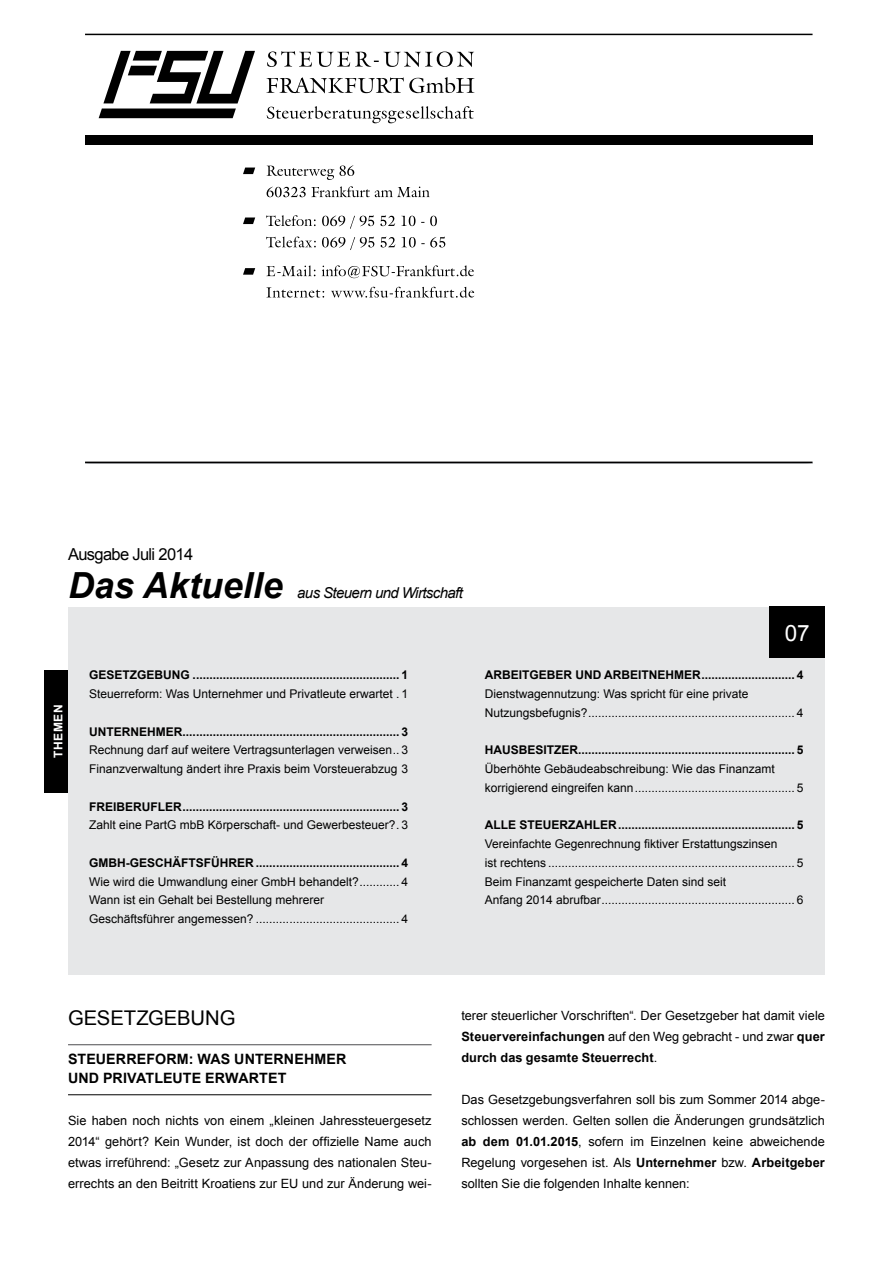
<style>
.page{position:relative;width:893px;height:1263px;background:#fff}
.page>*{position:absolute;margin:0;border:0;box-sizing:border-box;transform-origin:0 0}
.t1{font:italic 700 36px "Arial";color:#000}
.t2{font:22.5px "Arial";color:#fff}
.t3{font:20.25px "Arial";color:#000}
.t4{font:16.5px "Arial";letter-spacing:-.04em;color:#000}
.t5{font:italic 15px "Arial";letter-spacing:-.04em;color:#000}
.t6{font:700 14.25px/19.5px "Arial";letter-spacing:.01em;color:#000}
.t7{font:12.75px/21px "Arial";color:#000;text-align:justify}
.t8{font:12px/18.8px "Arial";color:#000}
.t9{font:700 12px "Arial";color:#000}
.t10{font:700 12px "Arial";letter-spacing:.05em;color:#fff}
.s1{font-weight:700}
</style>
<div class="page">
<hr style="left:85px;top:34px;width:727px;height:1px;background:#000">
<div style="left:85px;top:135px;width:727px;height:10px;background:#000"></div>
<hr style="left:85px;top:462px;width:727px;height:1px;background:#000">
<svg style="left:99px;top:51px;width:156px;height:67px"></svg>
<svg style="left:267px;top:51px;width:207px;height:16px"></svg>
<svg style="left:266px;top:77px;width:208px;height:16px"></svg>
<svg style="left:267px;top:106px;width:207px;height:17px"></svg>
<svg style="left:243px;top:168px;width:12px;height:6px"></svg>
<svg style="left:243px;top:217px;width:12px;height:7px"></svg>
<svg style="left:243px;top:268px;width:12px;height:7px"></svg>
<svg style="left:267px;top:165px;width:87px;height:15px"></svg>
<svg style="left:267px;top:186px;width:163px;height:11px"></svg>
<svg style="left:266px;top:215px;width:171px;height:14px"></svg>
<svg style="left:266px;top:236px;width:179px;height:14px"></svg>
<svg style="left:266px;top:265px;width:208px;height:13px"></svg>
<svg style="left:266px;top:287px;width:208px;height:11px"></svg>
<div style="left:68px;top:607px;width:757px;height:367px;background:#e6e7e8"></div>
<hr style="left:68px;top:1044px;width:364px;height:1px;background:#4d4d4f">
<hr style="left:68px;top:1094px;width:364px;height:1px;background:#000">
<div style="left:770px;top:607px;width:55px;height:51px;background:#000"></div>
<div style="left:45px;top:670px;width:23px;height:122px;background:#000"></div>
<h3 class="t4" style="left:68px;top:544px;width:127px">Ausgabe Juli 2014</h3>
<h1 class="t1" style="left:68px;top:561px;width:216px">Das Aktuelle</h1>
<p class="t5" style="left:297px;top:583px;width:167px">aus Steuern und Wirtschaft</p>
<p class="t10" style="left:50px;top:758px;width:55px;rotate:-90deg">THEMEN</p>
<p class="t9" style="left:89px;top:667px;width:320px">GESETZGEBUNG .............................................................. 1</p>
<p class="t8" style="left:89px;top:685px;width:320px">Steuerreform: Was Unternehmer und Privatleute erwartet . 1</p>
<p class="t9" style="left:89px;top:723px;width:320px">UNTERNEHMER................................................................. 3</p>
<p class="t8" style="left:89px;top:741px;width:320px">Rechnung darf auf weitere Vertragsunterlagen verweisen.. 3<br>Finanzverwaltung ändert ihre Praxis beim Vorsteuerabzug 3</p>
<p class="t9" style="left:89px;top:798px;width:320px">FREIBERUFLER................................................................. 3</p>
<p class="t8" style="left:89px;top:816px;width:320px">Zahlt eine PartG mbB Körperschaft- und Gewerbesteuer?. 3</p>
<p class="t9" style="left:89px;top:855px;width:320px">GMBH-GESCHÄFTSFÜHRER ........................................... 4</p>
<p class="t8" style="left:89px;top:872px;width:320px">Wie wird die Umwandlung einer GmbH behandelt?............ 4<br>Wann ist ein Gehalt bei Bestellung mehrerer<br>Geschäftsführer angemessen? ........................................... 4</p>
<h2 class="t2" style="left:785px;top:618px;width:27px">07</h2>
<p class="t9" style="left:485px;top:667px;width:320px">ARBEITGEBER UND ARBEITNEHMER............................ 4</p>
<p class="t8" style="left:485px;top:685px;width:320px">Dienstwagennutzung: Was spricht für eine private<br>Nutzungsbefugnis?.............................................................. 4</p>
<p class="t9" style="left:485px;top:742px;width:320px">HAUSBESITZER................................................................. 5</p>
<p class="t8" style="left:485px;top:760px;width:320px">Überhöhte Gebäudeabschreibung: Wie das Finanzamt korrigierend eingreifen kann................................................ 5</p>
<p class="t9" style="left:485px;top:817px;width:320px">ALLE STEUERZAHLER..................................................... 5</p>
<p class="t8" style="left:485px;top:835px;width:320px">Vereinfachte Gegenrechnung fiktiver Erstattungszinsen<br>ist rechtens .......................................................................... 5<br>Beim Finanzamt gespeicherte Daten sind seit<br>Anfang 2014 abrufbar.......................................................... 6</p>
<h3 class="t3" style="left:68px;top:1005px;width:169px">GESETZGEBUNG</h3>
<p class="t6" style="left:68px;top:1049px;width:280px">STEUERREFORM: WAS UNTERNEHMER<br>UND PRIVATLEUTE ERWARTET</p>
<p class="t7" style="left:68px;top:1110px;width:365px">Sie haben noch nichts von einem „kleinen Jahressteuergesetz 2014“ gehört? Kein Wunder, ist doch der offizielle Name auch etwas irreführend: „Gesetz zur Anpassung des nationalen Steu&shy;errechts an den Beitritt Kroatiens zur EU und zur Änderung wei-</p>
<p class="t7" style="left:461px;top:1005px;width:365px">terer steuerlicher Vorschriften“. Der Gesetzgeber hat damit viele <span class="s1">Steuervereinfachungen</span> auf den Weg gebracht - und zwar <span class="s1">quer durch das gesamte Steuerrecht</span>.</p>
<p class="t7" style="left:461px;top:1089px;width:365px">Das Gesetzgebungsverfahren soll bis zum Sommer 2014 abge&shy;schlossen werden. Gelten sollen die Änderungen grundsätzlich <span class="s1">ab dem 01.01.2015</span>, sofern im Einzelnen keine abweichende Regelung vorgesehen ist. Als <span class="s1">Unternehmer</span> bzw. <span class="s1">Arbeitgeber </span>sollten Sie die folgenden Inhalte kennen:</p>
</div>
